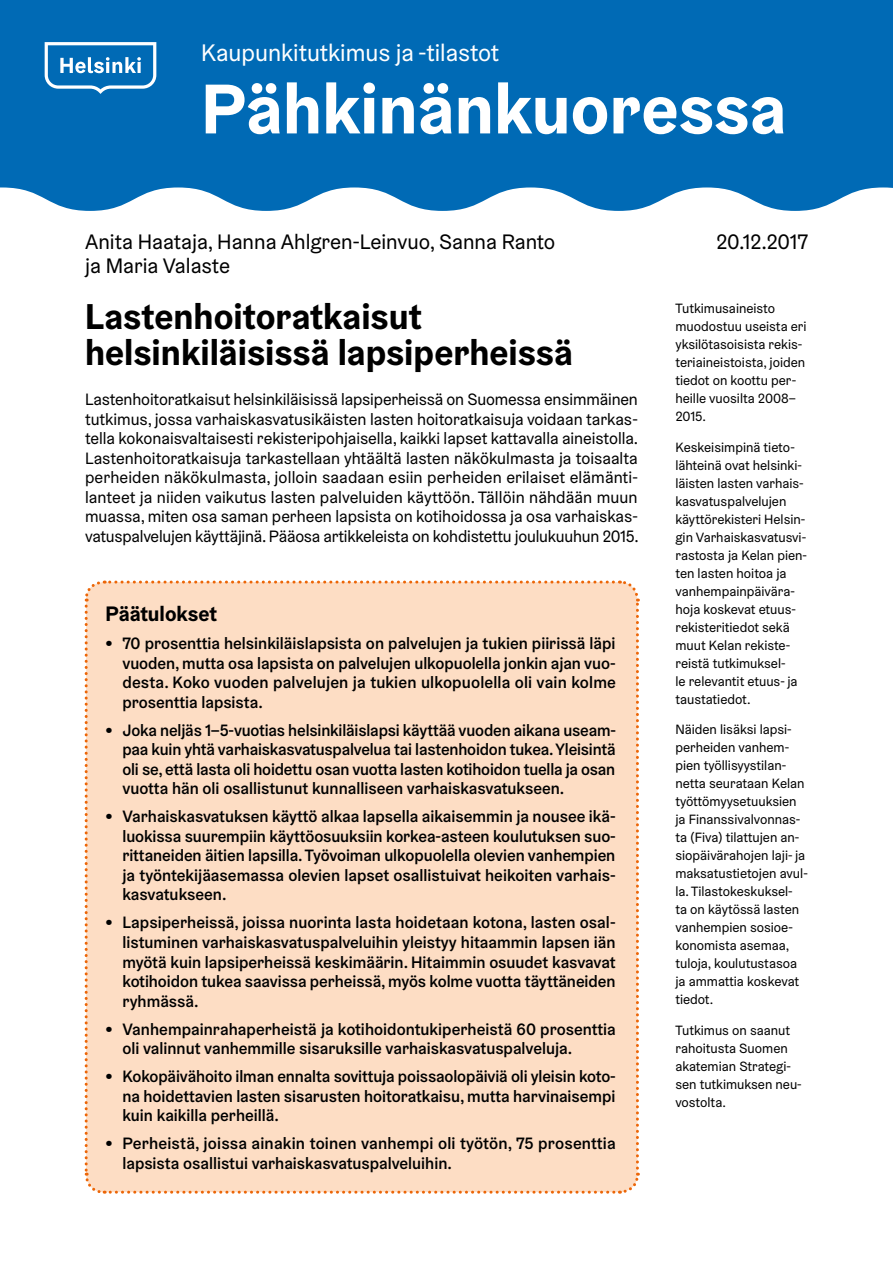
<style>
.page{position:relative;width:893px;height:1263px;background:#fff}
.page>*{position:absolute;margin:0;border:0;box-sizing:border-box;transform-origin:0 0}
.t1{font:700 70.5px "Helsinki Grotesk";color:#fff}
.t2{font:700 36px/36px "Helsinki Grotesk";color:#000}
.t3{font:24px "Helsinki Grotesk";color:#fff}
.t4{font:21px/24px "Helsinki Grotesk";color:#000}
.t5{font:700 21px "Helsinki Grotesk";color:#000}
.t6{font:500 16.5px/19.5px "Helsinki Grotesk";color:#000;text-align:justify}
.t7{font:16.5px/19.5px "Helsinki Grotesk";letter-spacing:-.01em;color:#000;text-align:justify}
.t8{font:13.5px/18px "Helsinki Grotesk";color:#000}
.s1{font-weight:900;font-size:19.5px}
</style>
<div class="page">
<div style="left:0;top:0;width:893px;height:211px;background:#006ab5"></div>
<svg style="left:45px;top:42px;width:111px;height:52px"></svg>
<div style="left:84px;top:580px;width:556px;height:614px;background:#fdddc4"></div>
<h3 class="t3" style="left:201px;top:37px;width:299px">Kaupunkitutkimus ja -tilastot</h3>
<h1 class="t1" style="left:201px;top:64px;width:587px">Pähkinänkuoressa</h1>
<p class="t4" style="left:85px;top:230px;width:472px">Anita Haataja, Hanna Ahlgren-Leinvuo, Sanna Ranto ja Maria Valaste</p>
<p class="t4" style="left:716px;top:230px;width:93px">20.12.2017</p>
<h2 class="t2" style="left:85px;top:298px;width:489px">Lastenhoitoratkaisut helsinkiläisissä lapsiperheissä</h2>
<p class="t8" style="left:675px;top:299px;width:133px">Tutkimusaineisto muodostuu useista eri yksilötasoisista rekis&shy;teriaineistoista, joiden tiedot on koottu per&shy;heille vuosilta 2008–<br>2015.</p>
<p class="t8" style="left:675px;top:438px;width:133px">Keskeisimpinä tieto&shy;lähteinä ovat helsinki&shy;läisten lasten varhais&shy;kasvatuspalvelujen käyttörekisteri Helsin&shy;gin Varhaiskasvatusvi&shy;rastosta ja Kelan pien&shy;ten lasten hoitoa ja vanhempainpäivära&shy;hoja koskevat etuus&shy;rekisteritiedot sekä muut Kelan rekiste&shy;reistä tutkimuksel-<br>le relevantit etuus- ja taustatiedot.</p>
<p class="t8" style="left:675px;top:720px;width:134px">Näiden lisäksi lapsi&shy;perheiden vanhem&shy;pien työllisyystilan&shy;netta seurataan Kelan työttömyysetuuksien ja Finanssivalvonnas&shy;ta (Fiva) tilattujen an&shy;siopäivärahojen laji- ja maksatustietojen avul&shy;la. Tilastokeskuksel&shy;ta on käytössä lasten vanhempien sosioe&shy;konomista asemaa, tuloja, koulutustasoa ja ammattia koskevat tiedot.</p>
<p class="t8" style="left:675px;top:1021px;width:128px">Tutkimus on saanut rahoitusta Suomen akatemian Strategi&shy;sen tutkimuksen neu&shy;vostolta.</p>
<p class="t7" style="left:85px;top:389px;width:555px">Lastenhoitoratkaisut helsinkiläisissä lapsiperheissä on Suomessa ensimmäinen tutkimus, jossa varhaiskasvatusikäisten lasten hoitoratkaisuja voidaan tarkas&shy;tella kokonaisvaltaisesti rekisteripohjaisella, kaikki lapset kattavalla aineistolla.<br>Lastenhoitoratkaisuja tarkastellaan yhtäältä lasten näkökulmasta ja toisaalta perheiden näkökulmasta, jolloin saadaan esiin perheiden erilaiset elämänti&shy;lanteet ja niiden vaikutus lasten palveluiden käyttöön. Tällöin nähdään muun muassa, miten osa saman perheen lapsista on kotihoidossa ja osa varhaiskas&shy;vatuspalvelujen käyttäjinä. Pääosa artikkeleista on kohdistettu joulukuuhun 2015.</p>
<p class="t5" style="left:105px;top:601px;width:113px">Päätulokset</p>
<p class="t6" style="left:122px;top:634px;width:495px;text-indent:-17px"><span class="s1">•</span> 70 prosenttia helsinkiläislapsista on palvelujen ja tukien piirissä läpi vuoden, mutta osa lapsista on palvelujen ulkopuolella jonkin ajan vuo&shy;desta. Koko vuoden palvelujen ja tukien ulkopuolella oli vain kolme prosenttia lapsista.</p>
<p class="t6" style="left:122px;top:720px;width:495px;text-indent:-17px"><span class="s1">•</span> Joka neljäs 1–5-vuotias helsinkiläislapsi käyttää vuoden aikana useam&shy;paa kuin yhtä varhaiskasvatuspalvelua tai lastenhoidon tukea. Yleisintä oli se, että lasta oli hoidettu osan vuotta lasten kotihoidon tuella ja osan vuotta hän oli osallistunut kunnalliseen varhaiskasvatukseen.</p>
<p class="t6" style="left:122px;top:807px;width:495px;text-indent:-17px"><span class="s1">•</span> Varhaiskasvatuksen käyttö alkaa lapsella aikaisemmin ja nousee ikä&shy;luokissa suurempiin käyttöosuuksiin korkea-asteen koulutuksen suo&shy;rittaneiden äitien lapsilla. Työvoiman ulkopuolella olevien vanhempien ja työntekijäasemassa olevien lapset osallistuivat heikoiten varhais&shy;kasvatukseen.</p>
<p class="t6" style="left:122px;top:913px;width:495px;text-indent:-17px"><span class="s1">•</span> Lapsiperheissä, joissa nuorinta lasta hoidetaan kotona, lasten osal&shy;listuminen varhaiskasvatuspalveluihin yleistyy hitaammin lapsen iän myötä kuin lapsiperheissä keskimäärin. Hitaimmin osuudet kasvavat kotihoidon tukea saavissa perheissä, myös kolme vuotta täyttäneiden ryhmässä.</p>
<p class="t6" style="left:122px;top:1019px;width:495px;text-indent:-17px"><span class="s1">•</span> Vanhempainrahaperheistä ja kotihoidontukiperheistä 60 prosenttia oli valinnut vanhemmille sisaruksille varhaiskasvatuspalveluja.</p>
<p class="t6" style="left:122px;top:1066px;width:495px;text-indent:-17px"><span class="s1">•</span> Kokopäivähoito ilman ennalta sovittuja poissaolopäiviä oli yleisin koto&shy;na hoidettavien lasten sisarusten hoitoratkaisu, mutta harvinaisempi kuin kaikilla perheillä.</p>
<p class="t6" style="left:122px;top:1133px;width:495px;text-indent:-17px"><span class="s1">•</span> Perheistä, joissa ainakin toinen vanhempi oli työtön, 75 prosenttia lapsista osallistui varhaiskasvatuspalveluihin.</p>
</div>
